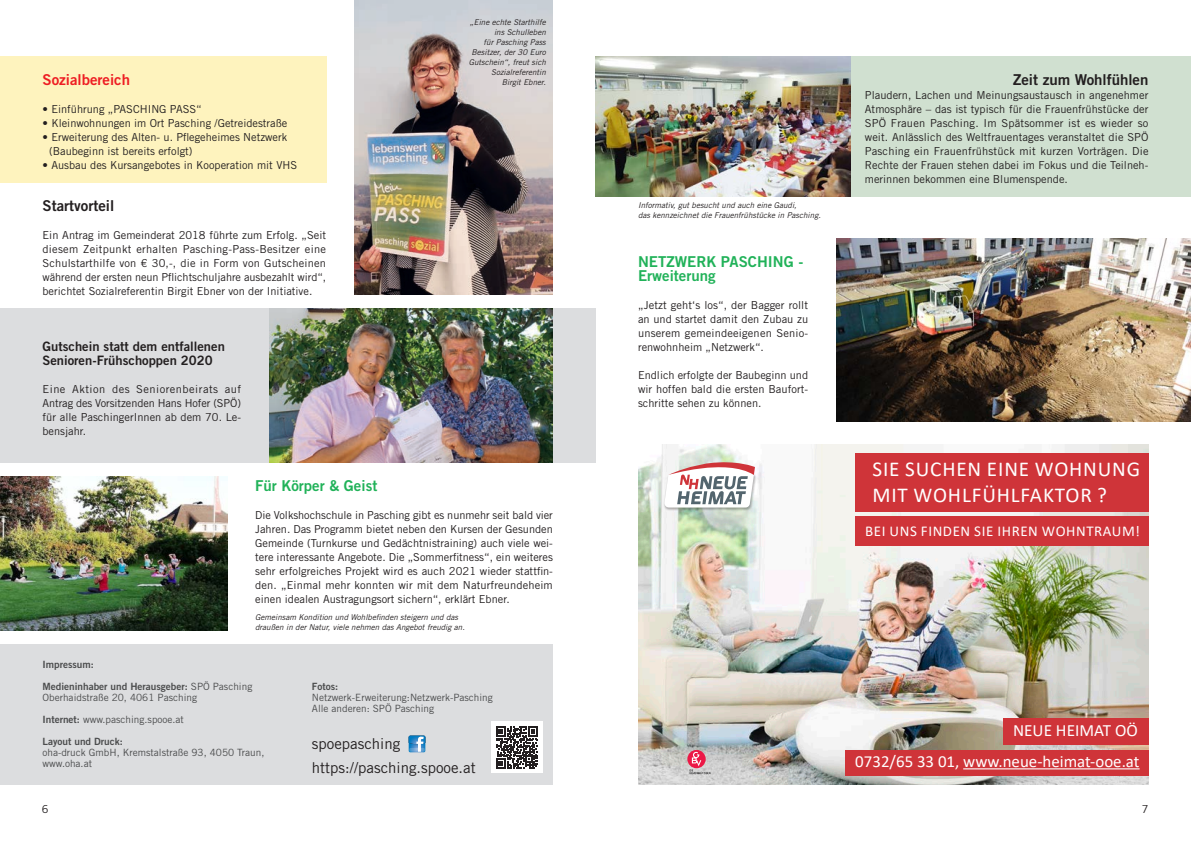
<style>
.page{position:relative;width:1191px;height:842px;background:#fff}
.page>*{position:absolute;margin:0;border:0;box-sizing:border-box;transform-origin:0 0}
.t1{font:21.2px/25.5px "Calibri";letter-spacing:.04em;color:#fff}
.t2{font:17.2px "Calibri";color:#fff}
.t3{font:16.9px "Calibri";color:#fff}
.t4{font:15px "Trade Gothic LT Std Bd 2";color:#21b259}
.t5{font:15px "Trade Gothic LT Std";color:#231f20}
.t6{font:15px "Calibri";letter-spacing:.04em;color:#fff}
.t7{font:15px "Trade Gothic LT Std Bd 2";color:#231f20}
.t8{font:15px "Trade Gothic LT Std Bd 2";color:#ee1d23}
.t9{font:13px "Trade Gothic LT Std Bd 2";color:#231f20}
.t10{font:11px/14px "Trade Gothic LT Std";color:#231f20;text-align:justify}
.List_Paragraph{font:10px/11px "Trade Gothic LT Std";color:#4b4c4d}
.List_Paragraph-2{font:10px "Trade Gothic LT Std Bd 2";color:#4b4c4d}
.t11{font:italic 8px "Trade Gothic LT Std";color:#231f20}
.s1{font-family:"Trade Gothic LT Std"}
.s2{font-family:"Trade Gothic LT Std Bd 2"}
</style>
<div class="page">
<div style="left:0;top:309px;width:595px;height:154px;background:#dcdddf"></div>
<div style="left:0;top:57px;width:326px;height:126px;background:#fef3be"></div>
<img style="left:354px;top:0;width:199px;height:295px">
<div style="left:595px;top:57px;width:596px;height:140px;background:#d0e0d0"></div>
<img style="left:595px;top:57px;width:255px;height:140px">
<img style="left:0;top:476px;width:227px;height:154px">
<img style="left:836px;top:239px;width:355px;height:182px">
<img style="left:638px;top:444px;width:510px;height:341px">
<div style="left:845px;top:750px;width:303px;height:25px;background:#cf3439"></div>
<div style="left:1003px;top:718px;width:145px;height:27px;background:#cf3439"></div>
<div style="left:854px;top:453px;width:294px;height:58px;background:#cf3439"></div>
<hr style="left:963px;top:768px;width:176px;height:1px;background:#fff">
<svg style="left:687px;top:750px;width:18px;height:18px"></svg>
<svg style="left:689px;top:752px;width:21px;height:22px"></svg>
<div style="left:854px;top:517px;width:294px;height:29px;background:#cf3439"></div>
<img style="left:663px;top:463px;width:95px;height:48px">
<svg style="left:664px;top:458px;width:91px;height:49px"></svg>
<div style="left:0;top:645px;width:553px;height:140px;background:#dcdddf"></div>
<svg style="left:409px;top:736px;width:16px;height:16px"></svg>
<div style="left:491px;top:722px;width:52px;height:51px;background:#fff"></div>
<svg style="left:496px;top:726px;width:42px;height:43px"></svg>
<img style="left:269px;top:309px;width:284px;height:154px">
<p class="t8" style="left:43px;top:70px;width:89px">Sozialbereich</p>
<p class="t10" style="left:43px;top:101px;width:161px">• Einführung „PASCHING PASS“</p>
<p class="t10" style="left:43px;top:115px;width:246px">• Kleinwohnungen im Ort Pasching /Getreidestraße</p>
<p class="t10" style="left:43px;top:129px;width:246px">• Erweiterung des Alten- u. Pflegeheimes Netzwerk</p>
<p class="t10" style="left:49px;top:143px;width:145px">(Baubeginn ist bereits erfolgt)</p>
<p class="t10" style="left:43px;top:157px;width:256px">• Ausbau des Kursangebotes in Kooperation mit VHS</p>
<p class="t7" style="left:43px;top:196px;width:73px">Startvorteil</p>
<p class="t10" style="left:43px;top:227px;width:285px">Ein Antrag im Gemeinderat 2018 führte zum Erfolg. „Seit diesem Zeitpunkt erhalten Pasching-Pass-Besitzer eine Schulstarthilfe von € 30,-, die in Form von Gutscheinen während der ersten neun Pflichtschuljahre ausbezahlt wird“, berichtet Sozialreferentin Birgit Ebner von der Initiative.</p>
<p class="t9" style="left:43px;top:338px;width:184px">Gutschein statt dem entfallenen</p>
<p class="t9" style="left:43px;top:352px;width:172px">Senioren-Frühschoppen 2020</p>
<p class="t10" style="left:43px;top:381px;width:200px">Eine Aktion des Seniorenbeirats auf Antrag des Vorsitzenden Hans Hofer (SPÖ) für alle PaschingerInnen ab dem 70. Le&shy;bensjahr.</p>
<p class="t11" style="left:470px;top:18px;width:77px">„Eine echte Starthilfe</p>
<p class="t11" style="left:494px;top:28px;width:53px">ins Schulleben</p>
<p class="t11" style="left:483px;top:38px;width:64px">für Pasching Pass</p>
<p class="t11" style="left:471px;top:48px;width:76px">Besitzer, der 30 Euro</p>
<p class="t11" style="left:469px;top:58px;width:79px">Gutschein“, freut sich</p>
<p class="t11" style="left:491px;top:68px;width:56px">Sozialreferentin</p>
<p class="t11" style="left:502px;top:78px;width:46px">Birgit Ebner.</p>
<p class="t4" style="left:255px;top:476px;width:124px">Für Körper &amp; Geist</p>
<p class="t10" style="left:255px;top:507px;width:299px">Die Volkshochschule in Pasching gibt es nunmehr seit bald vier Jahren. Das Programm bietet neben den Kursen der Gesunden Gemeinde (Turnkurse und Gedächtnistraining) auch viele wei&shy;tere interessante Angebote. Die „Sommerfitness“, ein weiteres sehr erfolgreiches Projekt wird es auch 2021 wieder stattfin&shy;den. „Einmal mehr konnten wir mit dem Naturfreundeheim einen idealen Austragungsort sichern“, erklärt Ebner.</p>
<p class="t11" style="left:255px;top:613px;width:204px">Gemeinsam Kondition und Wohlbefinden steigern und das</p>
<p class="t11" style="left:255px;top:623px;width:211px">draußen in der Natur, viele nehmen das Angebot freudig an.</p>
<p class="List_Paragraph-2" style="left:43px;top:658px;width:53px">Impressum:</p>
<p class="List_Paragraph-2" style="left:43px;top:680px;width:211px">Medieninhaber und Herausgeber: <span class="s1">SPÖ Pasching</span></p>
<p class="List_Paragraph" style="left:43px;top:691px;width:156px">Oberhaidstraße 20, 4061 Pasching</p>
<p class="List_Paragraph" style="left:43px;top:713px;width:143px"><span class="s2">Internet:</span> www.pasching.spooe.at</p>
<p class="List_Paragraph-2" style="left:43px;top:735px;width:82px">Layout und Druck:</p>
<p class="List_Paragraph" style="left:43px;top:746px;width:223px">oha-druck GmbH, Kremstalstraße 93, 4050 Traun, www.oha.at</p>
<p class="List_Paragraph-2" style="left:312px;top:680px;width:28px">Fotos:</p>
<p class="List_Paragraph" style="left:312px;top:691px;width:182px">Netzwerk-Erweiterung:Netzwerk-Pasching</p>
<p class="List_Paragraph" style="left:312px;top:702px;width:124px">Alle anderen: SPÖ Pasching</p>
<p class="t5" style="left:312px;top:735px;width:90px">spoepasching</p>
<p class="t5" style="left:312px;top:759px;width:165px">https://pasching.spooe.at</p>
<p class="t11" style="left:638px;top:201px;width:160px">Informativ, gut besucht und auch eine Gaudi,</p>
<p class="t11" style="left:638px;top:211px;width:184px">das kennzeichnet die Frauenfrühstücke in Pasching.</p>
<p class="t4" style="left:638px;top:252px;width:167px">NETZWERK PASCHING -</p>
<p class="t4" style="left:638px;top:266px;width:79px">Erweiterung</p>
<p class="t10" style="left:638px;top:297px;width:172px">„Jetzt geht‘s los“, der Bagger rollt an und startet damit den Zubau zu unserem gemeindeeigenen Senio&shy;renwohnheim „Netzwerk“.</p>
<p class="t10" style="left:638px;top:367px;width:172px">Endlich erfolgte der Baubeginn und wir hoffen bald die ersten Baufort&shy;schritte sehen zu können.</p>
<p class="t7" style="left:1013px;top:70px;width:137px">Zeit zum Wohlfühlen</p>
<p class="t10" style="left:865px;top:87px;width:285px">Plaudern, Lachen und Meinungsaustausch in angenehmer Atmosphäre – das ist typisch für die Frauenfrühstücke der SPÖ Frauen Pasching. Im Spätsommer ist es wieder so weit. Anlässlich des Weltfrauentages veranstaltet die SPÖ Pasching ein Frauenfrühstück mit kurzen Vorträgen. Die Rechte der Frauen stehen dabei im Fokus und die Teilneh&shy;merinnen bekommen eine Blumenspende.</p>
<h1 class="t1" style="left:872px;top:456px;width:269px">SIE SUCHEN EINE WOHNUNG<br>MIT WOHLFÜHLFAKTOR ?</h1>
<h3 class="t6" style="left:865px;top:520px;width:276px">BEI UNS FINDEN SIE IHREN WOHNTRAUM!</h3>
<h2 class="t2" style="left:1013px;top:718px;width:126px">NEUE HEIMAT OÖ</h2>
<h3 class="t3" style="left:855px;top:750px;width:286px">0732/65 33 01, www.neue-heimat-ooe.at</h3>
<p class="t10" style="left:42px;top:802px;width:8px">6</p>
<p class="t10" style="left:1141px;top:802px;width:8px">7</p>
</div>
